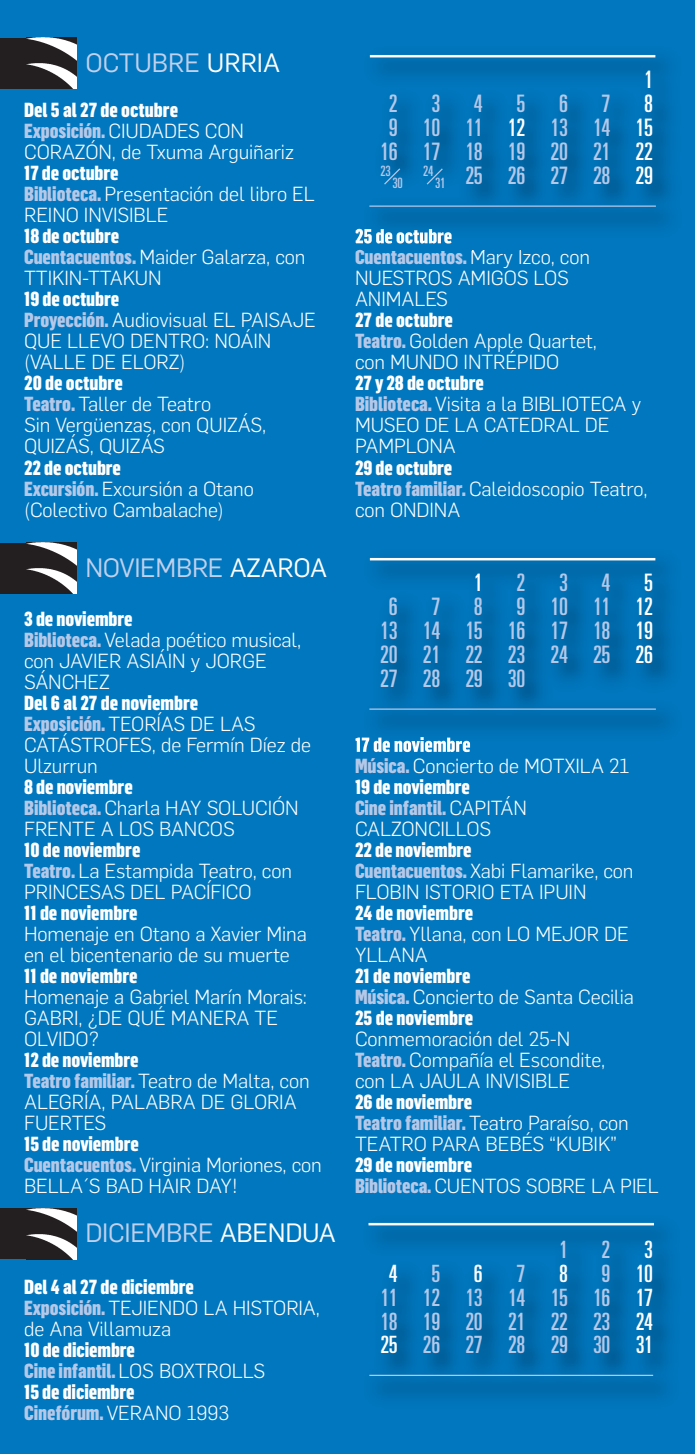
<style>
.page{position:relative;width:695px;height:1454px;background:#fff}
.page>*{position:absolute;margin:0;border:0;box-sizing:border-box;transform-origin:0 0}
.t1{font:26px "Flama";letter-spacing:-.01em;color:#c1d0eb}
.t2{font:ultra-condensed 24px/24px "Univers";letter-spacing:-.02em;color:#b5c8e8;text-align:right}
.t3{font:ultra-condensed 24px "Univers";color:#fff}
.t4{font:ultra-condensed 23.75px/23.8px "Univers";letter-spacing:-.02em;color:#b5c8e8;text-align:justify}
.t5{font:ultra-condensed 23.75px "Univers";color:#fff}
.t6{font:300 20px/21px "Flama";letter-spacing:-.005em;color:#fff}
.t7{font:900 20px/21px "Flama Condensed";letter-spacing:-.005em;color:#fff}
.t8{font:900 20px "Flama Condensed";letter-spacing:-.005em;color:#b5c8e8}
.t9{font:ultra-condensed 14.25px "Univers";letter-spacing:-.02em;color:#b5c8e8}
.s1{color:#fff}
.s2{color:#b5c8e8}
.s3{font-family:"Flama";font-weight:300}
.s4{font-family:"Flama Condensed";font-weight:900;color:#b5c8e8}
.s5{font-family:"Flama";font-weight:300;color:#fff}
</style>
<div class="page">
<div style="left:0;top:0;width:694px;height:1453px;background:#0077be"></div>
<div style="left:0;top:38px;width:77px;height:51px;background:#231f20"></div>
<img style="left:26px;top:38px;width:51px;height:51px">
<div style="left:0;top:543px;width:77px;height:50px;background:#231f20"></div>
<img style="left:26px;top:543px;width:51px;height:50px">
<div style="left:0;top:1208px;width:77px;height:50px;background:#231f20"></div>
<img style="left:26px;top:1208px;width:51px;height:50px">
<img style="left:357px;top:55px;width:314px;height:195px">
<img style="left:357px;top:229px;width:94px;height:14px">
<hr style="left:369px;top:205px;width:286px;height:2px;background:#b5c8e8">
<hr style="left:370px;top:55px;width:285px;height:2px;background:#fff">
<img style="left:369px;top:557px;width:302px;height:196px">
<img style="left:357px;top:737px;width:113px;height:15px">
<hr style="left:369px;top:708px;width:286px;height:1px;background:#b5c8e8">
<hr style="left:370px;top:558px;width:285px;height:2px;background:#fff">
<img style="left:368px;top:1222px;width:302px;height:175px">
<hr style="left:369px;top:1374px;width:284px;height:1px;background:#b5c8e8">
<hr style="left:368px;top:1222px;width:285px;height:3px;background:#fff">
<svg style="left:382px;top:167px;width:19px;height:19px"></svg>
<svg style="left:425px;top:167px;width:19px;height:19px"></svg>
<h1 class="t1" style="left:85px;top:47px;width:196px">OCTUBRE <span class="s1">URRIA</span></h1>
<p class="t7" style="left:24px;top:101px;width:221px">Del 5 al 27 de octubre<br><span class="s2">Exposición.</span> <span class="s3">CIUDADES CON</span></p>
<p class="t6" style="left:24px;top:144px;width:271px">CORAZÓN, de Txuma Arguiñariz</p>
<p class="t7" style="left:24px;top:164px;width:96px">17 de octubre</p>
<p class="t6" style="left:24px;top:186px;width:292px"><span class="s4">Biblioteca.</span> Presentación del libro EL<br>REINO INVISIBLE</p>
<p class="t7" style="left:24px;top:227px;width:96px">18 de octubre</p>
<p class="t6" style="left:24px;top:249px;width:283px"><span class="s4">Cuentacuentos.</span> Maider Galarza, con<br>TTIKIN-TTAKUN</p>
<p class="t7" style="left:24px;top:290px;width:97px">19 de octubre</p>
<p class="t6" style="left:24px;top:312px;width:293px"><span class="s4">Proyección.</span> Audiovisual EL PAISAJE<br>QUE LLEVO DENTRO: NOÁIN (VALLE DE ELORZ)</p>
<p class="t7" style="left:24px;top:374px;width:100px">20 de octubre</p>
<p class="t6" style="left:24px;top:396px;width:243px"><span class="s4">Teatro.</span> Taller de Teatro<br>Sin Vergüenzas, con QUIZÁS,<br>QUIZÁS, QUIZÁS</p>
<p class="t7" style="left:24px;top:458px;width:98px">22 de octubre</p>
<p class="t6" style="left:24px;top:480px;width:231px"><span class="s4">Excursión.</span> Excursión a Otano (Colectivo Cambalache)</p>
<h1 class="t1" style="left:85px;top:552px;width:243px">NOVIEMBRE <span class="s1">AZAROA</span></h1>
<p class="t7" style="left:24px;top:609px;width:110px">3 de noviembre</p>
<p class="t6" style="left:24px;top:631px;width:279px"><span class="s4">Biblioteca.</span> Velada poético musical, con JAVIER ASIÁIN y JORGE<br>SÁNCHEZ</p>
<p class="t7" style="left:24px;top:693px;width:176px">Del 6 al 27 de noviembre</p>
<p class="t6" style="left:24px;top:715px;width:288px"><span class="s4">Exposición.</span> TEORÍAS DE LAS<br>CATÁSTROFES, de Fermín Díez de<br>Ulzurrun</p>
<p class="t7" style="left:24px;top:777px;width:110px">8 de noviembre</p>
<p class="t6" style="left:24px;top:799px;width:276px"><span class="s4">Biblioteca.</span> Charla HAY SOLUCIÓN<br>FRENTE A LOS BANCOS</p>
<p class="t7" style="left:24px;top:840px;width:118px">10 de noviembre</p>
<p class="t6" style="left:24px;top:862px;width:269px"><span class="s4">Teatro.</span> La Estampida Teatro, con<br>PRINCESAS DEL PACÍFICO</p>
<p class="t7" style="left:24px;top:903px;width:115px">11 de noviembre</p>
<p class="t6" style="left:24px;top:925px;width:284px">Homenaje en Otano a Xavier Mina en el bicentenario de su muerte</p>
<p class="t7" style="left:24px;top:966px;width:115px">11 de noviembre</p>
<p class="t6" style="left:24px;top:988px;width:284px">Homenaje a Gabriel Marín Morais:<br>GABRI, ¿DE QUÉ MANERA TE<br>OLVIDO?</p>
<p class="t7" style="left:24px;top:1050px;width:116px">12 de noviembre</p>
<p class="t6" style="left:24px;top:1072px;width:287px"><span class="s4">Teatro familiar.</span> Teatro de Malta, con<br>ALEGRÍA, PALABRA DE GLORIA<br>FUERTES</p>
<p class="t7" style="left:24px;top:1134px;width:116px">15 de noviembre</p>
<p class="t6" style="left:24px;top:1156px;width:299px"><span class="s4">Cuentacuentos.</span> Virginia Moriones, con<br>BELLA´S BAD HAIR DAY!</p>
<h1 class="t1" style="left:85px;top:1217px;width:252px">DICIEMBRE <span class="s1">ABENDUA</span></h1>
<p class="t7" style="left:24px;top:1277px;width:171px">Del 4 al 27 de diciembre</p>
<p class="t6" style="left:24px;top:1298px;width:297px"><span class="s4">Exposición.</span> TEJIENDO LA HISTORIA, de Ana Villamuza</p>
<p class="t7" style="left:24px;top:1340px;width:242px">10 de diciembre<br><span class="s2">Cine infantil.</span> <span class="s3">LOS BOXTROLLS<br></span>15 de diciembre<br><span class="s2">Cinefórum.</span> <span class="s3">VERANO 1993</span></p>
<p class="t3" style="left:644px;top:71px;width:10px">1</p>
<p class="t2" style="left:380px;top:93px;width:274px"><span class="s1">8<br></span>9 10 11 <span class="s1">12</span> 13 14 <span class="s1">15<br></span>16 17 18 19 20 21 <span class="s1">22<br></span>25 26 27 28 <span class="s1">29</span></p>
<p class="t2" style="left:388px;top:93px;width:10px">2</p>
<p class="t2" style="left:431px;top:93px;width:10px">3</p>
<p class="t2" style="left:473px;top:93px;width:10px">4</p>
<p class="t2" style="left:516px;top:93px;width:10px">5</p>
<p class="t2" style="left:559px;top:93px;width:10px">6</p>
<p class="t2" style="left:601px;top:93px;width:10px">7</p>
<p class="t9" style="left:380px;top:166px;width:12px">23</p>
<p class="t9" style="left:423px;top:166px;width:12px">24</p>
<p class="t9" style="left:392px;top:178px;width:12px">30</p>
<p class="t9" style="left:435px;top:178px;width:12px">31</p>
<p class="t8" style="left:355px;top:250px;width:236px">Cuentacuentos. <span class="s5">Mary Izco, con</span></p>
<p class="t6" style="left:355px;top:270px;width:215px">NUESTROS AMIGOS LOS<br>ANIMALES</p>
<p class="t7" style="left:355px;top:311px;width:99px">27 de octubre</p>
<p class="t6" style="left:355px;top:333px;width:243px"><span class="s4">Teatro.</span> Golden Apple Quartet, con MUNDO INTRÉPIDO</p>
<p class="t7" style="left:355px;top:374px;width:130px">27 y 28 de octubre</p>
<p class="t6" style="left:355px;top:396px;width:287px"><span class="s4">Biblioteca.</span> Visita a la BIBLIOTECA y<br>MUSEO DE LA CATEDRAL DE<br>PAMPLONA</p>
<p class="t7" style="left:355px;top:458px;width:99px">29 de octubre</p>
<p class="t6" style="left:355px;top:480px;width:294px"><span class="s4">Teatro familiar.</span> Caleidoscopio Teatro, con ONDINA</p>
<p class="t3" style="left:473px;top:573px;width:10px">1</p>
<p class="t2" style="left:516px;top:572px;width:10px">2</p>
<p class="t2" style="left:559px;top:572px;width:10px">3</p>
<p class="t2" style="left:601px;top:572px;width:10px">4</p>
<p class="t3" style="left:644px;top:573px;width:10px">5</p>
<p class="t2" style="left:380px;top:596px;width:274px;text-align:justify;text-indent:136px">9 10 11 <span class="s1">12<br></span>13 14 15 16 17 18 <span class="s1">19<br></span>20 21 22 23 24 25 <span class="s1">26<br></span>27 28 29 30</p>
<p class="t2" style="left:388px;top:596px;width:10px">6</p>
<p class="t2" style="left:431px;top:596px;width:10px">7</p>
<p class="t2" style="left:473px;top:596px;width:10px">8</p>
<p class="t6" style="left:355px;top:757px;width:276px"><span class="s4">Música.</span> Concierto de MOTXILA 21</p>
<p class="t7" style="left:355px;top:777px;width:173px">19 de noviembre<br><span class="s2">Cine infantil.</span> <span class="s3">CAPITÁN</span></p>
<p class="t6" style="left:355px;top:820px;width:138px">CALZONCILLOS</p>
<p class="t7" style="left:355px;top:840px;width:118px">22 de noviembre</p>
<p class="t6" style="left:355px;top:862px;width:280px"><span class="s4">Cuentacuentos.</span> Xabi Flamarike, con<br>FLOBIN ISTORIO ETA IPUIN</p>
<p class="t7" style="left:355px;top:903px;width:120px">24 de noviembre</p>
<p class="t6" style="left:355px;top:925px;width:275px"><span class="s4">Teatro.</span> Yllana, con LO MEJOR DE<br>YLLANA</p>
<p class="t7" style="left:355px;top:966px;width:117px">21 de noviembre</p>
<p class="t6" style="left:355px;top:988px;width:280px"><span class="s4">Música.</span> Concierto de Santa Cecilia</p>
<p class="t7" style="left:355px;top:1008px;width:120px">25 de noviembre</p>
<p class="t6" style="left:355px;top:1030px;width:252px">Conmemoración del 25-N<br><span class="s4">Teatro.</span> Compañía el Escondite, con LA JAULA INVISIBLE</p>
<p class="t7" style="left:355px;top:1092px;width:119px">26 de noviembre</p>
<p class="t6" style="left:355px;top:1114px;width:275px"><span class="s4">Teatro familiar.</span> Teatro Paraíso, con<br>TEATRO PARA BEBÉS “KUBIK”</p>
<p class="t7" style="left:355px;top:1155px;width:119px">29 de noviembre</p>
<p class="t6" style="left:355px;top:1177px;width:305px"><span class="s4">Biblioteca.</span> CUENTOS SOBRE LA PIEL</p>
<p class="t4" style="left:559px;top:1239px;width:10px">1</p>
<p class="t4" style="left:601px;top:1239px;width:10px">2</p>
<p class="t5" style="left:644px;top:1240px;width:10px">3</p>
<p class="t4" style="left:380px;top:1263px;width:274px;text-indent:221px">9 <span class="s1">10<br></span>11 12 13 14 15 16 <span class="s1">17<br></span>18 19 20 21 22 23 <span class="s1">24<br>25</span> 26 27 28 29 30 <span class="s1">31</span></p>
<p class="t5" style="left:389px;top:1264px;width:10px">4</p>
<p class="t4" style="left:431px;top:1263px;width:10px">5</p>
<p class="t5" style="left:474px;top:1264px;width:10px">6</p>
<p class="t4" style="left:516px;top:1263px;width:10px">7</p>
<p class="t5" style="left:559px;top:1264px;width:10px">8</p>
</div>
